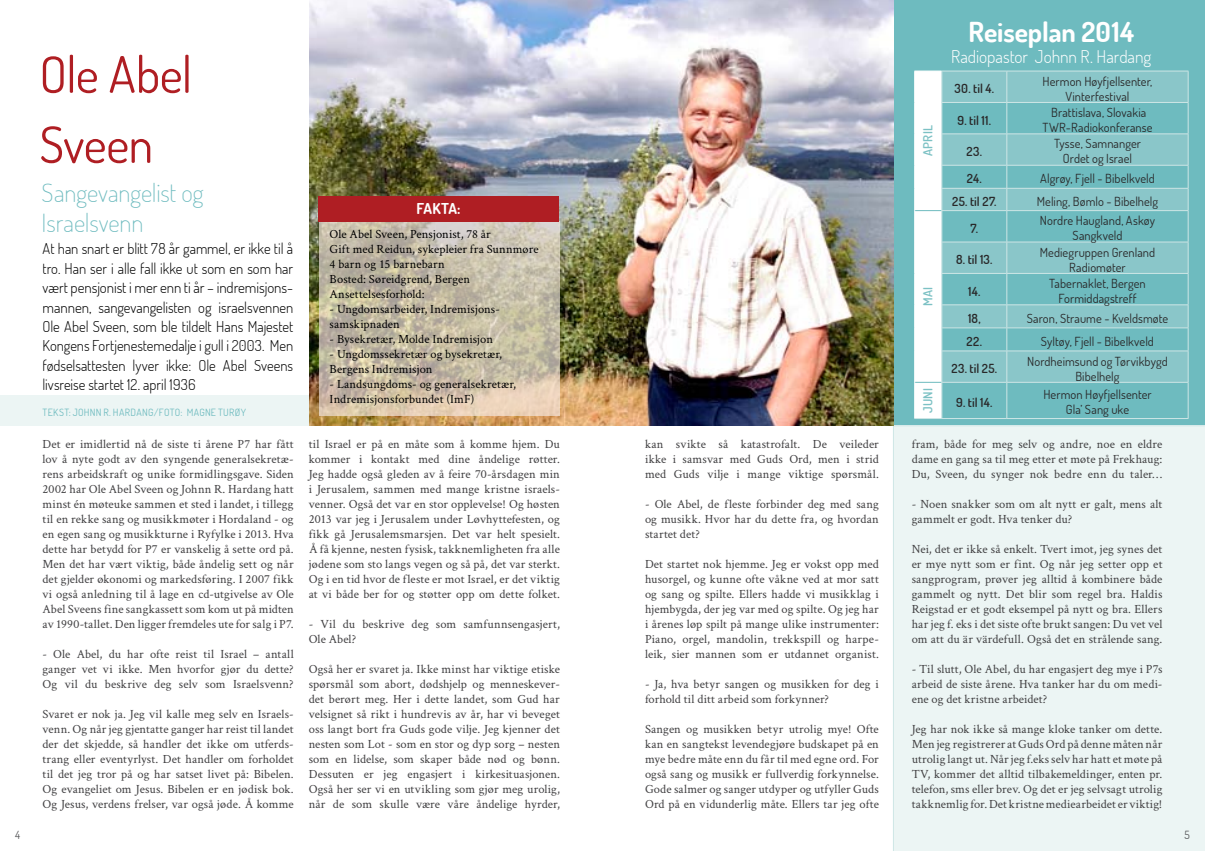
<style>
.page{position:relative;width:1205px;height:851px;background:#fff}
.page>*{position:absolute;margin:0;border:0;box-sizing:border-box;transform-origin:0 0}
.t1{font:50px/70px "Terminal Dosis";color:#af1e23}
.t2{font:700 27.5px "Terminal Dosis";letter-spacing:-.005em;color:#fff}
.t3{font:200 25px/30px "Terminal Dosis";letter-spacing:-.005em;color:#6ebbbf}
.t4{font:300 17.5px "Terminal Dosis";letter-spacing:-.005em;color:#fff}
.t5{font:300 15px/19.4px "Terminal Dosis";letter-spacing:-.005em;color:#000;text-align:justify}
.t6{font:700 15px "Terminal Dosis";letter-spacing:-.015em;color:#fff}
.t7{font:12.5px/15px "Crimson";letter-spacing:.005em;color:#414042;text-align:justify}
.t8{font:12.5px/15px "Terminal Dosis";letter-spacing:.005em;color:#292829;text-align:center}
.t9{font:12.5px/15px "Crimson";letter-spacing:.005em;color:#000}
.t10{font:600 12.5px "Terminal Dosis";letter-spacing:.01em;color:#292829}
.t11{font:600 12.5px "Terminal Dosis";letter-spacing:.015em;color:#7cc1c4}
.t12{font:11.25px "Terminal Dosis";color:#58595b}
.t13{font:10px "Terminal Dosis";letter-spacing:.04em;color:#6ebbbf}
</style>
<div class="page">
<div style="left:893px;top:0;width:312px;height:425px;background:#6ebbbf"></div>
<div style="left:893px;top:425px;width:312px;height:425px;background:#ecf5f4"></div>
<div style="left:0;top:395px;width:309px;height:30px;background:#ecf5f4"></div>
<svg style="left:914px;top:71px;width:275px;height:348px"></svg>
<hr style="left:942px;top:418px;width:65px;height:1px;background:#cee6e6">
<hr style="left:1007px;top:418px;width:181px;height:1px;background:#cee6e6">
<img style="left:309px;top:0;width:584px;height:425px">
<svg style="left:319px;top:221px;width:240px;height:195px;background:#c8bda8"></svg>
<div style="left:318px;top:196px;width:241px;height:25px;background:#af1e23"></div>
<h1 class="t1" style="left:39px;top:38px;width:154px">Ole Abel<br>Sveen</h1>
<h3 class="t3" style="left:42px;top:177px;width:164px">Sangevangelist og<br>Israelsvenn</h3>
<p class="t5" style="left:43px;top:239px;width:252px">At han snart er blitt 78 år gammel, er ikke til å tro. Han ser i alle fall ikke ut som en som har vært pensjonist i mer enn ti år – indremisjons&shy;mannen, sangevangelisten og israelsvennen Ole Abel Sveen, som ble tildelt Hans Majestet Kongens Fortjenestemedalje i gull i 2003. Men fødselsattesten lyver ikke: Ole Abel Sveens livsreise startet 12. april 1936</p>
<p class="t13" style="left:43px;top:405px;width:205px">Tekst: Johnn R. hardang/Foto: Magne turøy</p>
<p class="t7" style="left:43px;top:436px;width:253px">Det er imidlertid nå de siste ti årene P7 har fått lov å nyte godt av den syngende generalsekretæ&shy;rens arbeidskraft og unike formidlingsgave. Siden 2002 har Ole Abel Sveen og Johnn R. Hardang hatt minst én møteuke sammen et sted i landet, i tillegg til en rekke sang og musikkmøter i Hordaland - og en egen sang og musikkturne i Ryfylke i 2013. Hva dette har betydd for P7 er vanskelig å sette ord på.<br>Men det har vært viktig, både åndelig sett og når det gjelder økonomi og markedsføring. I 2007 fikk vi også anledning til å lage en cd-utgivelse av Ole Abel Sveens fine sangkassett som kom ut på midten av 1990-tallet. Den ligger fremdeles ute for salg i P7.</p>
<p class="t7" style="left:43px;top:646px;width:253px">- Ole Abel, du har ofte reist til Israel – antall ganger vet vi ikke. Men hvorfor gjør du dette?<br>Og vil du beskrive deg selv som Israelsvenn?</p>
<p class="t7" style="left:43px;top:706px;width:253px">Svaret er nok ja. Jeg vil kalle meg selv en Israels&shy;venn. Og når jeg gjentatte ganger har reist til landet der det skjedde, så handler det ikke om utferds&shy;trang eller eventyrlyst. Det handler om forholdet til det jeg tror på og har satset livet på: Bibelen.<br>Og evangeliet om Jesus. Bibelen er en jødisk bok.<br>Og Jesus, verdens frelser, var også jøde. Å komme</p>
<p class="t6" style="left:416px;top:199px;width:46px">FAKTA:</p>
<p class="t9" style="left:330px;top:226px;width:211px">Ole Abel Sveen, Pensjonist, 78 år<br>Gift med Reidun, sykepleier fra Sunnmøre<br>4 barn og 15 barnebarn<br>Bosted: Søreidgrend, Bergen<br>Ansettelsesforhold:</p>
<p class="t9" style="left:330px;top:301px;width:172px">- Ungdomsarbeider, Indremisjons&shy;samskipnaden</p>
<p class="t9" style="left:330px;top:331px;width:165px">- Bysekretær, Molde Indremisjon</p>
<p class="t9" style="left:330px;top:346px;width:174px">- Ungdomssekretær og bysekretær,<br>Bergens Indremisjon</p>
<p class="t9" style="left:330px;top:376px;width:188px">- Landsungdoms- og generalsekretær,<br>Indremisjonsforbundet (ImF)</p>
<p class="t7" style="left:309px;top:436px;width:253px">til Israel er på en måte som å komme hjem. Du kommer i kontakt med dine åndelige røtter.<br>Jeg hadde også gleden av å feire 70-årsdagen min i Jerusalem, sammen med mange kristne israels&shy;venner. Også det var en stor opplevelse! Og høsten 2013 var jeg i Jerusalem under Løvhyttefesten, og fikk gå Jerusalemsmarsjen. Det var helt spesielt.<br>Å få kjenne, nesten fysisk, takknemligheten fra alle jødene som sto langs vegen og så på, det var sterkt.<br>Og i en tid hvor de fleste er mot Israel, er det viktig at vi både ber for og støtter opp om dette folket.</p>
<p class="t7" style="left:309px;top:616px;width:253px">- Vil du beskrive deg som samfunnsengasjert,<br>Ole Abel?</p>
<p class="t7" style="left:309px;top:661px;width:253px">Også her er svaret ja. Ikke minst har viktige etiske spørsmål som abort, dødshjelp og menneskever&shy;det berørt meg. Her i dette landet, som Gud har velsignet så rikt i hundrevis av år, har vi beveget oss langt bort fra Guds gode vilje. Jeg kjenner det nesten som Lot - som en stor og dyp sorg – nesten som en lidelse, som skaper både nød og bønn.<br>Dessuten er jeg engasjert i kirkesituasjonen.<br>Også her ser vi en utvikling som gjør meg urolig, når de som skulle være våre åndelige hyrder,</p>
<p class="t7" style="left:645px;top:436px;width:235px">kan svikte så katastrofalt. De veileder ikke i samsvar med Guds Ord, men i strid med Guds vilje i mange viktige spørsmål.</p>
<p class="t7" style="left:645px;top:496px;width:235px">- Ole Abel, de fleste forbinder deg med sang og musikk. Hvor har du dette fra, og hvordan startet det?</p>
<p class="t7" style="left:645px;top:556px;width:235px">Det startet nok hjemme. Jeg er vokst opp med husorgel, og kunne ofte våkne ved at mor satt og sang og spilte. Ellers hadde vi musikklag i hjembygda, der jeg var med og spilte. Og jeg har i årenes løp spilt på mange ulike instrumenter:<br>Piano, orgel, mandolin, trekkspill og harpe&shy;leik, sier mannen som er utdannet organist.</p>
<p class="t7" style="left:645px;top:676px;width:235px">- Ja, hva betyr sangen og musikken for deg i forhold til ditt arbeid som forkynner?</p>
<p class="t7" style="left:645px;top:721px;width:235px">Sangen og musikken betyr utrolig mye! Ofte kan en sangtekst levendegjøre budskapet på en mye bedre måte enn du får til med egne ord. For også sang og musikk er fullverdig forkynnelse.<br>Gode salmer og sanger utdyper og utfyller Guds Ord på en vidunderlig måte. Ellers tar jeg ofte</p>
<p class="t11" style="left:920px;top:156px;width:32px;rotate:-90deg">APRIL</p>
<p class="t11" style="left:920px;top:306px;width:21px;rotate:-90deg">MAI</p>
<h2 class="t2" style="left:968px;top:14px;width:167px">Reiseplan 2014</h2>
<h3 class="t4" style="left:951px;top:45px;width:202px">Radiopastor Johnn R. Hardang</h3>
<p class="t10" style="left:954px;top:80px;width:41px">30. til 4.</p>
<p class="t8" style="left:1042px;top:73px;width:111px">Hermon Høyfjellsenter,<br>Vinterfestival</p>
<p class="t10" style="left:957px;top:112px;width:35px">9. til 11.</p>
<p class="t8" style="left:1042px;top:105px;width:112px">Brattislava, Slovakia<br>TWR-Radiokonferanse</p>
<p class="t10" style="left:966px;top:143px;width:17px">23.</p>
<p class="t8" style="left:1054px;top:136px;width:88px">Tysse, Samnanger<br>Ordet og Israel</p>
<p class="t10" style="left:967px;top:170px;width:16px">24.</p>
<p class="t8" style="left:1040px;top:171px;width:116px">Algrøy, Fjell - Bibelkveld</p>
<p class="t10" style="left:952px;top:193px;width:46px">25. til 27.</p>
<p class="t8" style="left:1037px;top:193px;width:123px">Meling, Bømlo - Bibelhelg</p>
<p class="t10" style="left:970px;top:220px;width:9px">7.</p>
<p class="t8" style="left:1040px;top:213px;width:117px">Nordre Haugland, Askøy<br>Sangkveld</p>
<p class="t10" style="left:956px;top:251px;width:38px">8. til 13.</p>
<p class="t8" style="left:1040px;top:244px;width:117px">Mediegruppen Grenland<br>Radiomøter</p>
<p class="t10" style="left:968px;top:283px;width:14px">14.</p>
<p class="t8" style="left:1049px;top:275px;width:98px">Tabernaklet, Bergen<br>Formiddagstreff</p>
<p class="t10" style="left:968px;top:310px;width:14px">18,</p>
<p class="t8" style="left:1027px;top:310px;width:143px">Saron, Straume - Kveldsmøte</p>
<p class="t10" style="left:966px;top:333px;width:17px">22.</p>
<p class="t8" style="left:1041px;top:333px;width:115px">Syltøy, Fjell - Bibelkveld</p>
<p class="t10" style="left:951px;top:360px;width:47px">23. til 25.</p>
<p class="t8" style="left:1027px;top:353px;width:142px">Nordheimsund og Tørvikbygd<br>Bibelhelg</p>
<p class="t11" style="left:920px;top:412px;width:26px;rotate:-90deg">JUNI</p>
<p class="t10" style="left:956px;top:394px;width:38px">9. til 14.</p>
<p class="t8" style="left:1043px;top:387px;width:110px">Hermon Høyfjellsenter<br>Gla’ Sang uke</p>
<p class="t7" style="left:912px;top:436px;width:252px">fram, både for meg selv og andre, noe en eldre dame en gang sa til meg etter et møte på Frekhaug:<br>Du, Sveen, du synger nok bedre enn du taler…</p>
<p class="t7" style="left:912px;top:496px;width:252px">- Noen snakker som om alt nytt er galt, mens alt gammelt er godt. Hva tenker du?</p>
<p class="t7" style="left:912px;top:541px;width:252px">Nei, det er ikke så enkelt. Tvert imot, jeg synes det er mye nytt som er fint. Og når jeg setter opp et sangprogram, prøver jeg alltid å kombinere både gammelt og nytt. Det blir som regel bra. Haldis Reigstad er et godt eksempel på nytt og bra. Ellers har jeg f. eks i det siste ofte brukt sangen: Du vet vel om att du är värdefull. Også det en strålende sang.</p>
<p class="t7" style="left:912px;top:661px;width:252px">- Til slutt, Ole Abel, du har engasjert deg mye i P7s arbeid de siste årene. Hva tanker har du om medi&shy;ene og det kristne arbeidet?</p>
<p class="t7" style="left:912px;top:721px;width:252px">Jeg har nok ikke så mange kloke tanker om dette.<br>Men jeg registrerer at Guds Ord på denne måten når utrolig langt ut. Når jeg f.eks selv har hatt et møte på TV, kommer det alltid tilbakemeldinger, enten pr. telefon, sms eller brev. Og det er jeg selvsagt utrolig takknemlig for. Det kristne mediearbeidet er viktig!</p>
<p class="t12" style="left:15px;top:827px;width:6px">4</p>
<p class="t12" style="left:1184px;top:827px;width:7px">5</p>
</div>
